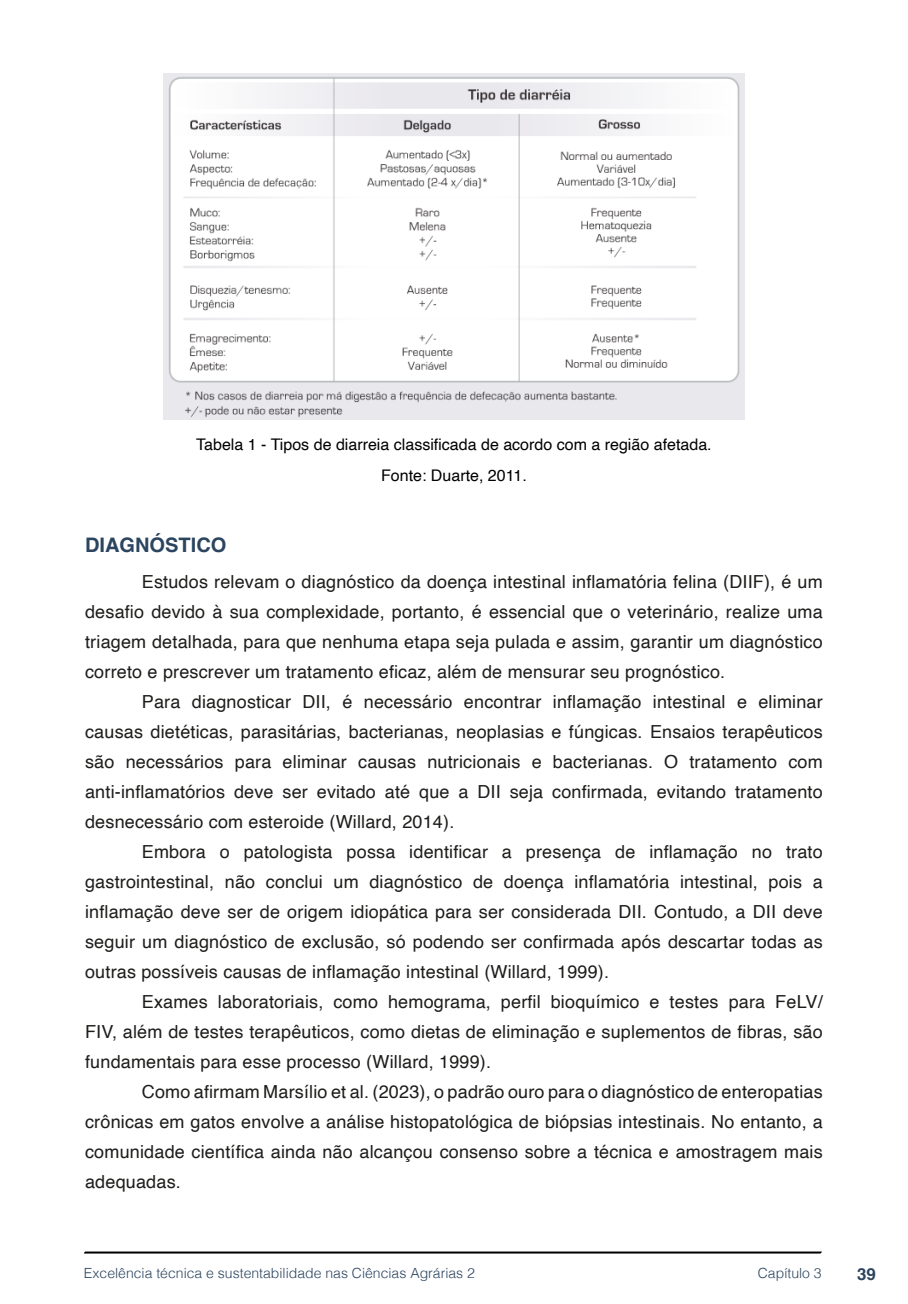
<style>
.page{position:relative;width:908px;height:1304px;background:#fff}
.page>*{position:absolute;margin:0;border:0;box-sizing:border-box;transform-origin:0 0}
.TITULOS{font:700 20px "Helvetica";color:#2b445f}
.txt{font:18px/30px "Helvetica";letter-spacing:.01em;color:#1d1d1b;text-align:justify}
.t1{font:700 16.8px "Helvetica";color:#2b445f}
.imagens_graf_tab{font:16px "Helvetica";color:#000}
.t2{font:300 14px "Helvetica";color:#2b445f}
</style>
<div class="page">
<svg style="left:84px;top:1251px;width:737px;height:3px"></svg>
<img style="left:163px;top:74px;width:581px;height:346px">
<p class="imagens_graf_tab" style="left:196px;top:432px;width:516px">Tabela 1 - Tipos de diarreia classificada de acordo com a região afetada.</p>
<p class="imagens_graf_tab" style="left:381px;top:463px;width:147px">Fonte: Duarte, 2011.</p>
<p class="TITULOS" style="left:85px;top:533px;width:143px">DIAGNÓSTICO</p>
<p class="txt" style="left:85px;top:567px;width:738px;text-indent:57px">Estudos relevam o diagnóstico da doença intestinal inflamatória felina (DIIF), é um desafio devido à sua complexidade, portanto, é essencial que o veterinário, realize uma triagem detalhada, para que nenhuma etapa seja pulada e assim, garantir um diagnóstico correto e prescrever um tratamento eficaz, além de mensurar seu prognóstico.</p>
<p class="txt" style="left:85px;top:687px;width:738px;text-indent:57px">Para diagnosticar DII, é necessário encontrar inflamação intestinal e eliminar causas dietéticas, parasitárias, bacterianas, neoplasias e fúngicas. Ensaios terapêuticos são necessários para eliminar causas nutricionais e bacterianas. O tratamento com anti-inflamatórios deve ser evitado até que a DII seja confirmada, evitando tratamento desnecessário com esteroide (Willard, 2014).</p>
<p class="txt" style="left:85px;top:837px;width:738px;text-indent:57px">Embora o patologista possa identificar a presença de inflamação no trato gastrointestinal, não conclui um diagnóstico de doença inflamatória intestinal, pois a inflamação deve ser de origem idiopática para ser considerada DII. Contudo, a DII deve seguir um diagnóstico de exclusão, só podendo ser confirmada após descartar todas as outras possíveis causas de inflamação intestinal (Willard, 1999).</p>
<p class="txt" style="left:85px;top:987px;width:738px;text-indent:57px">Exames laboratoriais, como hemograma, perfil bioquímico e testes para FeLV/ FIV, além de testes terapêuticos, como dietas de eliminação e suplementos de fibras, são fundamentais para esse processo (Willard, 1999).</p>
<p class="txt" style="left:85px;top:1077px;width:738px;text-indent:57px">Como afirmam Marsílio et al. (2023), o padrão ouro para o diagnóstico de enteropatias crônicas em gatos envolve a análise histopatológica de biópsias intestinais. No entanto, a comunidade científica ainda não alcançou consenso sobre a técnica e amostragem mais adequadas.</p>
<p class="t2" style="left:84px;top:1261px;width:392px">Excelência técnica e sustentabilidade nas Ciências Agrárias 2</p>
<p class="t2" style="left:757px;top:1261px;width:65px">Capítulo 3</p>
<p class="t1" style="left:856px;top:1264px;width:20px">39</p>
</div>
